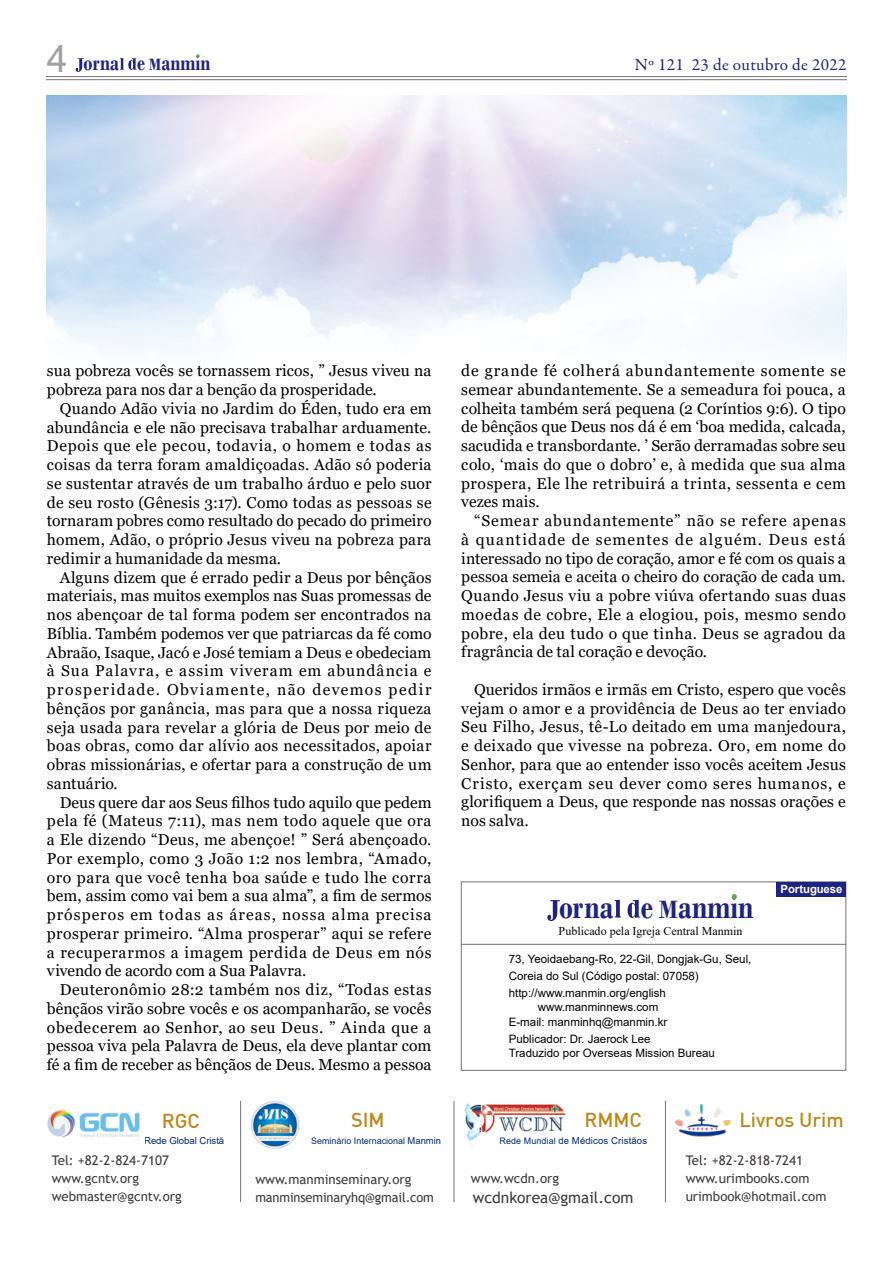
<style>
.page{position:relative;width:893px;height:1263px;background:#fff}
.page>*{position:absolute;margin:0;border:0;box-sizing:border-box;transform-origin:0 0}
.t1{font:700 36.45px "Bodoni";color:#1e2381;scale:.78 1}
.t2{font:700 23.7px "Bodoni";color:#1e2381;scale:.78 1}
.t3{font:19.8px "Dinmed";color:#bd8818}
.t4{font:17.25px "Garamond Premr Pro";letter-spacing:.02em;color:#1e2381}
.t5{font:15.75px/18.8px "Georgia";letter-spacing:.01em;color:#000;text-align:justify}
.t6{font:15.6px "Trebuchet MS";color:#3e3a39}
.t7{font:13.35px/18.1px "Trebuchet MS";color:#3e3a39}
.t8{font:12px "Times New Roman";color:#000}
.t9{font:11.55px/17px "Arial";color:#000}
.t10{font:700 11.4px "Arial";letter-spacing:-.005em;color:#fff}
.t11{font:9.6px "Arial";letter-spacing:.005em;color:#002870}
.t12{font:9px "Arial";color:#002870}
.s1{font-family:"Arial";font-weight:400;font-size:37.5px;color:#9fa0a0}
.s2{font-size:17.1px}
.s3{font-size:26.25px}
.s4{font-size:9.45px}
.s5{font-size:9px}
</style>
<div class="page">
<hr style="left:46px;top:76px;width:801px;height:1px;background:#727171">
<hr style="left:46px;top:79px;width:801px;height:1px;background:#727171">
<svg style="left:120px;top:58px;width:17px;height:12px"></svg>
<svg style="left:76px;top:58px;width:8px;height:14px"></svg>
<hr style="left:240px;top:1101px;width:1px;height:101px;background:#727171">
<hr style="left:665px;top:1101px;width:1px;height:101px;background:#727171">
<img style="left:464px;top:1103px;width:102px;height:39px">
<img style="left:244px;top:1095px;width:59px;height:59px;border-radius:29px">
<hr style="left:454px;top:1101px;width:1px;height:101px;background:#727171">
<img style="left:47px;top:1110px;width:93px;height:28px">
<img style="left:674px;top:1104px;width:57px;height:33px">
<div style="left:461px;top:881px;width:385px;height:190px;border:1px solid #727171"></div>
<hr style="left:462px;top:944px;width:384px;height:1px;background:#727171">
<div style="left:776px;top:882px;width:70px;height:15px;background:#1e2381"></div>
<svg style="left:627px;top:900px;width:13px;height:18px"></svg>
<svg style="left:615px;top:900px;width:6px;height:17px"></svg>
<svg style="left:547px;top:900px;width:13px;height:21px"></svg>
<svg style="left:732px;top:894px;width:5px;height:5px"></svg>
<h2 class="t2" style="left:47px;top:48px;width:212px"><span class="s1">4</span> orna e <span class="s2">M</span>anmin</h2>
<p class="t4" style="left:635px;top:54px;width:213px">Nº 121 23 de outubro de 2022</p>
<p class="t5" style="left:47px;top:362px;width:386px">sua pobreza vocês se tornassem ricos, ” Jesus viveu na pobreza para nos dar a benção da prosperidade.</p>
<p class="t5" style="left:47px;top:399px;width:386px;text-indent:13px">Quando Adão vivia no Jardim do Éden, tudo era em abundância e ele não precisava trabalhar arduamente.<br>Depois que ele pecou, todavia, o homem e todas as coisas da terra foram amaldiçoadas. Adão só poderia se sustentar através de um trabalho árduo e pelo suor de seu rosto (Gênesis 3:17). Como todas as pessoas se tornaram pobres como resultado do pecado do primeiro homem, Adão, o próprio Jesus viveu na pobreza para redimir a humanidade da mesma.</p>
<p class="t5" style="left:47px;top:568px;width:386px;text-indent:13px">Alguns dizem que é errado pedir a Deus por bênçãos materiais, mas muitos exemplos nas Suas promessas de nos abençoar de tal forma podem ser encontrados na Bíblia. Também podemos ver que patriarcas da fé como Abraão, Isaque, Jacó e José temiam a Deus e obedeciam à Sua Palavra, e assim viveram em abundância e prosperidade. Obviamente, não devemos pedir bênçãos por ganância, mas para que a nossa riqueza seja usada para revelar a glória de Deus por meio de boas obras, como dar alívio aos necessitados, apoiar obras missionárias, e ofertar para a construção de um santuário.</p>
<p class="t5" style="left:47px;top:793px;width:386px;text-indent:13px">Deus quere dar aos Seus filhos tudo aquilo que pedem pela fé (Mateus 7:11), mas nem todo aquele que ora a Ele dizendo “Deus, me abençoe! ” Será abençoado.<br>Por exemplo, como 3 João 1:2 nos lembra, “Amado, oro para que você tenha boa saúde e tudo lhe corra bem, assim como vai bem a sua alma”, a fim de sermos prósperos em todas as áreas, nossa alma precisa prosperar primeiro. “Alma prosperar” aqui se refere a recuperarmos a imagem perdida de Deus em nós vivendo de acordo com a Sua Palavra.</p>
<p class="t5" style="left:47px;top:980px;width:386px;text-indent:13px">Deuteronômio 28:2 também nos diz, “Todas estas bênçãos virão sobre vocês e os acompanharão, se vocês obedecerem ao Senhor, ao seu Deus. ” Ainda que a pessoa viva pela Palavra de Deus, ela deve plantar com fé a fim de receber as bênçãos de Deus. Mesmo a pessoa</p>
<p class="t5" style="left:461px;top:362px;width:386px">de grande fé colherá abundantemente somente se semear abundantemente. Se a semeadura foi pouca, a colheita também será pequena (2 Coríntios 9:6). O tipo de bênçãos que Deus nos dá é em ‘boa medida, calcada, sacudida e transbordante. ’ Serão derramadas sobre seu colo, ‘mais do que o dobro’ e, à medida que sua alma prospera, Ele lhe retribuirá a trinta, sessenta e cem vezes mais.</p>
<p class="t5" style="left:461px;top:512px;width:386px;text-indent:13px">“Semear abundantemente” não se refere apenas à quantidade de sementes de alguém. Deus está interessado no tipo de coração, amor e fé com os quais a pessoa semeia e aceita o cheiro do coração de cada um.<br>Quando Jesus viu a pobre viúva ofertando suas duas moedas de cobre, Ele a elogiou, pois, mesmo sendo pobre, ela deu tudo o que tinha. Deus se agradou da fragrância de tal coração e devoção.</p>
<p class="t5" style="left:461px;top:680px;width:386px;text-indent:13px">Queridos irmãos e irmãs em Cristo, espero que vocês vejam o amor e a providência de Deus ao ter enviado Seu Filho, Jesus, tê-Lo deitado em uma manjedoura, e deixado que vivesse na pobreza. Oro, em nome do Senhor, para que ao entender isso vocês aceitem Jesus Cristo, exerçam seu dever como seres humanos, e glorifiquem a Deus, que responde nas nossas orações e nos salva.</p>
<h1 class="t1" style="left:559px;top:884px;width:251px">orna e <span class="s3">M</span>anmin</h1>
<p class="t8" style="left:559px;top:923px;width:185px">Publicado pela Igreja Central Manmin</p>
<p class="t9" style="left:509px;top:950px;width:244px">73, Yeoidaebang-Ro, 22-Gil, Dongjak-Gu, Seul,<br>Coreia do Sul (Código postal: 07058) http://www.manmin.org/english</p>
<p class="t9" style="left:509px;top:1000px;width:160px;line-height:14.5px;text-indent:29px">www.manminnews.com<br>E-mail: manminhq@manmin.kr</p>
<p class="t9" style="left:509px;top:1031px;width:208px;line-height:14.5px">Publicador: Dr. Jaerock Lee<br>Traduzido por Overseas Mission Bureau</p>
<p class="t10" style="left:780px;top:881px;width:64px">Portuguese</p>
<p class="t3" style="left:162px;top:1108px;width:40px">RGC</p>
<p class="t3" style="left:351px;top:1107px;width:35px">SIM</p>
<p class="t3" style="left:584px;top:1107px;width:59px">RMMC</p>
<p class="t11" style="left:144px;top:1133px;width:82px">Rede Global Cristã</p>
<p class="t12" style="left:311px;top:1134px;width:131px">Seminário Internacional <span class="s4">Manmin</span></p>
<p class="t7" style="left:255px;top:1170px;width:180px">www.manminseminary.org manminseminaryhq@gmail.com</p>
<p class="t7" style="left:52px;top:1151px;width:132px">Tel: +82-2-824-7107 www.gcntv.org webmaster@gcntv.org</p>
<p class="t11" style="left:499px;top:1134px;width:149px"><span class="s5">Rede Mundial</span> <span class="s4">de</span> Médicos Cristãos</p>
<p class="t7" style="left:471px;top:1169px;width:90px">www.wcdn.org</p>
<p class="t6" style="left:473px;top:1188px;width:162px">wcdnkorea@gmail.com</p>
<p class="t3" style="left:739px;top:1107px;width:106px">Livros Urim</p>
<p class="t7" style="left:686px;top:1151px;width:142px">Tel: +82-2-818-7241 www.urimbooks.com urimbook@hotmail.com</p>
</div>
